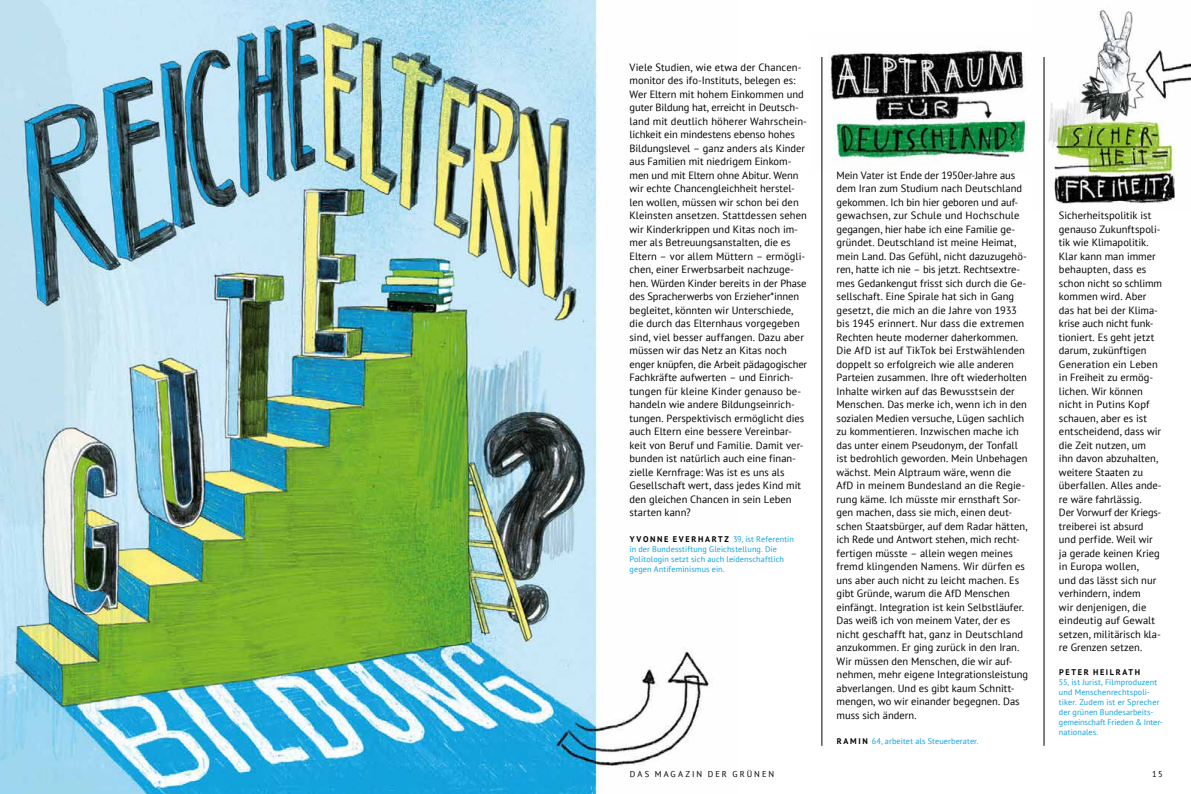
<style>
.page{position:relative;width:1191px;height:794px;background:#fff}
.page>*{position:absolute;margin:0;border:0;box-sizing:border-box;transform-origin:0 0}
._02_Copy_10_5_13_5_libü{font:10.5px/13.5px "PT Sans";color:#000}
.t1{font:8.5px "PT Sans";letter-spacing:.24em;color:#000}
._02_Subhead_PT_8_2_12_libü{font:8.2px/10px "PT Sans";letter-spacing:.01em;color:#0ba1dd}
.s1{font-weight:700;color:#000}
</style>
<div class="page">
<img style="left:822px;top:50px;width:204px;height:123px">
<img style="left:1044px;top:5px;width:147px;height:206px">
<img style="left:0;top:0;width:710px;height:794px">
<hr style="left:821px;top:57px;width:1px;height:689px;background:#000">
<hr style="left:1043px;top:57px;width:1px;height:689px;background:#000">
<p class="_02_Copy_10_5_13_5_libü" style="left:629px;top:60px;width:179px">Viele Studien, wie etwa der Chancen&shy;monitor des ifo-Instituts, belegen es:<br>Wer Eltern mit hohem Einkommen und guter Bildung hat, erreicht in Deutsch&shy;land mit deutlich höherer Wahrschein&shy;lichkeit ein mindestens ebenso hohes Bildungslevel – ganz anders als Kinder aus Familien mit niedrigem Einkom&shy;men und mit Eltern ohne Abitur. Wenn wir echte Chancengleichheit herstel&shy;len wollen, müssen wir schon bei den Kleinsten ansetzen. Stattdessen sehen wir Kinderkrippen und Kitas noch im&shy;mer als Betreuungsanstalten, die es Eltern – vor allem Müttern – ermögli&shy;chen, einer Erwerbsarbeit nachzuge&shy;hen. Würden Kinder bereits in der Phase des Spracherwerbs von Erzieher*innen begleitet, könnten wir Unterschiede, die durch das Elternhaus vorgegeben sind, viel besser auffangen. Dazu aber müssen wir das Netz an Kitas noch enger knüpfen, die Arbeit pädagogischer Fachkräfte aufwerten – und Einrich&shy;tungen für kleine Kinder genauso be&shy;handeln wie andere Bildungseinrich&shy;tungen. Perspektivisch ermöglicht dies auch Eltern eine bessere Vereinbar&shy;keit von Beruf und Familie. Damit ver&shy;bunden ist natürlich auch eine finan&shy;zielle Kernfrage: Was ist es uns als Gesellschaft wert, dass jedes Kind mit den gleichen Chancen in sein Leben starten kann?</p>
<p class="_02_Subhead_PT_8_2_12_libü" style="left:629px;top:533px;width:166px"><span class="s1">YVONNE EVERHARTZ</span> 39, ist Referentin in der Bundesstiftung Gleichstellung. Die Politologin setzt sich auch leidenschaftlich gegen Antifeminismus ein.</p>
<p class="_02_Copy_10_5_13_5_libü" style="left:836px;top:168px;width:193px">Mein Vater ist Ende der 1950er-Jahre aus dem Iran zum Studium nach Deutschland gekommen. Ich bin hier geboren und auf&shy;gewachsen, zur Schule und Hochschule gegangen, hier habe ich eine Familie ge&shy;gründet. Deutschland ist meine Heimat, mein Land. Das Gefühl, nicht dazuzugehö&shy;ren, hatte ich nie – bis jetzt. Rechtsextre&shy;mes Gedankengut frisst sich durch die Ge&shy;sellschaft. Eine Spirale hat sich in Gang gesetzt, die mich an die Jahre von 1933 bis 1945 erinnert. Nur dass die extremen Rechten heute moderner daherkommen.<br>Die AfD ist auf TikTok bei Erstwählenden doppelt so erfolgreich wie alle anderen Parteien zusammen. Ihre oft wiederholten Inhalte wirken auf das Bewusstsein der Menschen. Das merke ich, wenn ich in den sozialen Medien versuche, Lügen sachlich zu kommentieren. Inzwischen mache ich das unter einem Pseudonym, der Tonfall ist bedrohlich geworden. Mein Unbehagen wächst. Mein Alptraum wäre, wenn die AfD in meinem Bundesland an die Regie&shy;rung käme. Ich müsste mir ernsthaft Sor&shy;gen machen, dass sie mich, einen deut&shy;schen Staatsbürger, auf dem Radar hätten, ich Rede und Antwort stehen, mich recht&shy;fertigen müsste – allein wegen meines fremd klingenden Namens. Wir dürfen es uns aber auch nicht zu leicht machen. Es gibt Gründe, warum die AfD Menschen einfängt. Integration ist kein Selbstläufer.<br>Das weiß ich von meinem Vater, der es nicht geschafft hat, ganz in Deutschland anzukommen. Er ging zurück in den Iran.<br>Wir müssen den Menschen, die wir auf&shy;nehmen, mehr eigene Integrationsleistung abverlangen. Und es gibt kaum Schnitt&shy;mengen, wo wir einander begegnen. Das muss sich ändern.</p>
<p class="_02_Subhead_PT_8_2_12_libü" style="left:837px;top:736px;width:143px"><span class="s1">R A M I N</span> 64, arbeitet als Steuerberater.</p>
<p class="_02_Copy_10_5_13_5_libü" style="left:1059px;top:208px;width:105px">Sicherheitspolitik ist genauso Zukunftspoli&shy;tik wie Klimapolitik.<br>Klar kann man immer behaupten, dass es schon nicht so schlimm kommen wird. Aber das hat bei der Klima&shy;krise auch nicht funk&shy;tioniert. Es geht jetzt darum, zukünftigen<br>Generation ein Leben in Freiheit zu ermög&shy;lichen. Wir können nicht in Putins Kopf schauen, aber es ist entscheidend, dass wir die Zeit nutzen, um ihn davon abzuhalten, weitere Staaten zu überfallen. Alles ande&shy;re wäre fahrlässig.<br>Der Vorwurf der Kriegs&shy;treiberei ist absurd und perfide. Weil wir ja gerade keinen Krieg in Europa wollen,<br>und das lässt sich nur verhindern, indem<br>wir denjenigen, die eindeutig auf Gewalt setzen, militärisch kla&shy;re Grenzen setzen.</p>
<p class="_02_Subhead_PT_8_2_12_libü" style="left:1059px;top:667px;width:105px"><span class="s1">PETER HEILRATH<br></span>55, ist Jurist, Filmproduzent und Menschenrechtspoli&shy;tiker. Zudem ist er Sprecher der grünen Bundesarbeits&shy;gemeinschaft Frieden &amp; Inter&shy;nationales.</p>
<p class="t1" style="left:630px;top:768px;width:146px">DAS MAGAZIN DER GRÜNEN</p>
<p class="t1" style="left:1152px;top:768px;width:12px">15</p>
</div>
